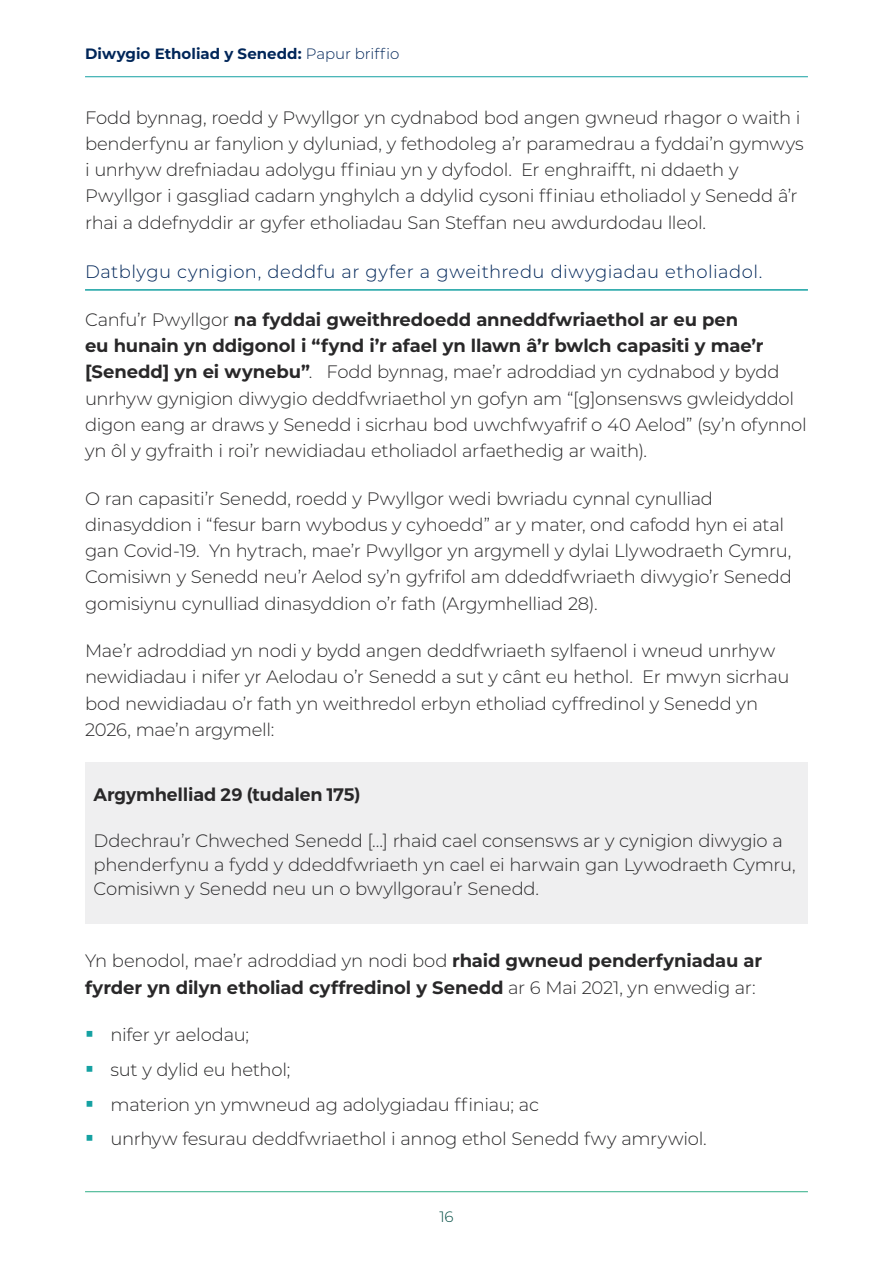
<style>
.page{position:relative;width:893px;height:1263px;background:#fff}
.page>*{position:absolute;margin:0;border:0;box-sizing:border-box;transform-origin:0 0}
.t1{font:300 18px/26.2px "Montserrat";letter-spacing:-.015em;color:#292829}
.t2{font:700 18px/26.2px "Montserrat";letter-spacing:-.005em;color:#292829}
.t3{font:300 18px "Montserrat";letter-spacing:.025em;color:#002659}
.t4{font:600 18px "Montserrat";letter-spacing:-.01em;color:#292829}
.t5{font:700 15px "Montserrat";color:#002659}
.t6{font:300 15px "Montserrat";color:#004c42}
.s1{font-weight:300}
.s2{font-weight:700}
</style>
<div class="page">
<hr style="left:85px;top:1191px;width:723px;height:1px;background:#30af87">
<hr style="left:85px;top:76px;width:723px;height:1px;background:#15a1a2">
<hr style="left:85px;top:289px;width:723px;height:2px;background:#15a1a2">
<div style="left:85px;top:762px;width:723px;height:162px;background:#efeff0"></div>
<p class="t5" style="left:85px;top:43px;width:316px">Diwygio Etholiad y Senedd: <span class="s1">Papur briffio</span></p>
<p class="t1" style="left:85px;top:104px;width:720px">Fodd bynnag, roedd y Pwyllgor yn cydnabod bod angen gwneud rhagor o waith i benderfynu ar fanylion y dyluniad, y fethodoleg a’r paramedrau a fyddai’n gymwys i unrhyw drefniadau adolygu ffiniau yn y dyfodol. Er enghraifft, ni ddaeth y Pwyllgor i gasgliad cadarn ynghylch a ddylid cysoni ffiniau etholiadol y Senedd â’r rhai a ddefnyddir ar gyfer etholiadau San Steffan neu awdurdodau lleol.</p>
<p class="t3" style="left:85px;top:260px;width:679px">Datblygu cynigion, deddfu ar gyfer a gweithredu diwygiadau etholiadol.</p>
<p class="t1" style="left:85px;top:306px;width:723px">Canfu’r Pwyllgor <span class="s2">na fyddai gweithredoedd anneddfwriaethol ar eu pen<br>eu hunain yn ddigonol i “fynd i’r afael yn llawn â’r bwlch capasiti y mae’r [Senedd] yn ei wynebu”</span>. Fodd bynnag, mae’r adroddiad yn cydnabod y bydd unrhyw gynigion diwygio deddfwriaethol yn gofyn am “[g]onsensws gwleidyddol digon eang ar draws y Senedd i sicrhau bod uwchfwyafrif o 40 Aelod” (sy’n ofynnol yn ôl y gyfraith i roi’r newidiadau etholiadol arfaethedig ar waith).</p>
<p class="t1" style="left:85px;top:485px;width:708px">O ran capasiti’r Senedd, roedd y Pwyllgor wedi bwriadu cynnal cynulliad dinasyddion i “fesur barn wybodus y cyhoedd” ar y mater, ond cafodd hyn ei atal gan Covid-19. Yn hytrach, mae’r Pwyllgor yn argymell y dylai Llywodraeth Cymru, Comisiwn y Senedd neu’r Aelod sy’n gyfrifol am ddeddfwriaeth diwygio’r Senedd gomisiynu cynulliad dinasyddion o’r fath (Argymhelliad 28).</p>
<p class="t1" style="left:85px;top:637px;width:706px">Mae’r adroddiad yn nodi y bydd angen deddfwriaeth sylfaenol i wneud unrhyw newidiadau i nifer yr Aelodau o’r Senedd a sut y cânt eu hethol. Er mwyn sicrhau bod newidiadau o’r fath yn weithredol erbyn etholiad cyffredinol y Senedd yn 2026, mae’n argymell:</p>
<p class="t4" style="left:94px;top:781px;width:268px">Argymhelliad 29 (tudalen 175)</p>
<p class="t1" style="left:94px;top:827px;width:704px;line-height:24px">Ddechrau’r Chweched Senedd […] rhaid cael consensws ar y cynigion diwygio a phenderfynu a fydd y ddeddfwriaeth yn cael ei harwain gan Lywodraeth Cymru,<br>Comisiwn y Senedd neu un o bwyllgorau’r Senedd.</p>
<p class="t2" style="left:85px;top:947px;width:679px"><span class="s1">Yn benodol, mae’r adroddiad yn nodi bod</span> rhaid gwneud penderfyniadau ar fyrder yn dilyn etholiad cyffredinol y Senedd <span class="s1">ar 6 Mai 2021, yn enwedig ar:</span></p>
<p class="t1" style="left:111px;top:1017px;width:598px;line-height:34.8px">nifer yr aelodau;<br>sut y dylid eu hethol;<br>materion yn ymwneud ag adolygiadau ffiniau; ac<br>unrhyw fesurau deddfwriaethol i annog ethol Senedd fwy amrywiol.</p>
<p class="t6" style="left:439px;top:1207px;width:16px">16</p>
</div>
